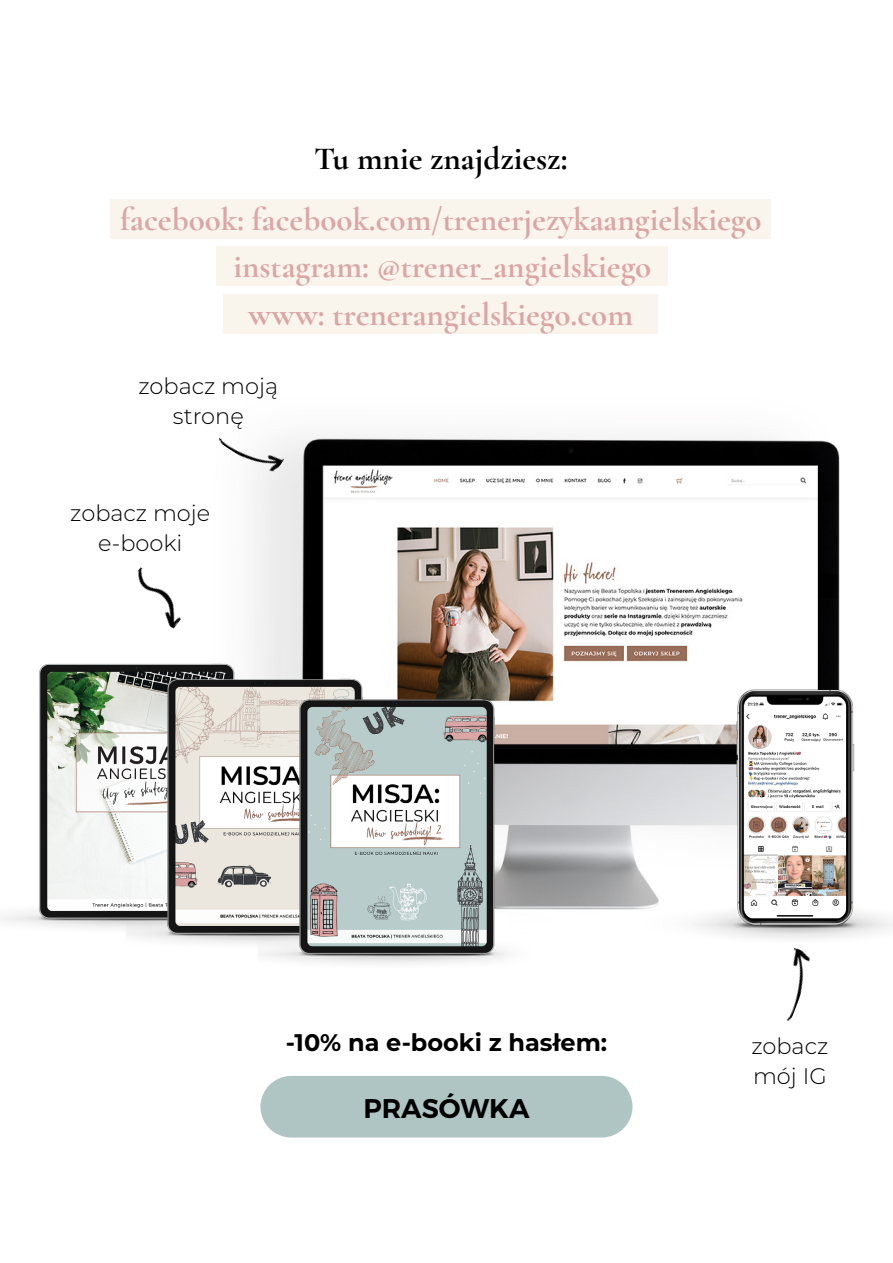
<style>
.page{position:relative;width:893px;height:1263px;background:#fff}
.page>*{position:absolute;margin:0;border:0;box-sizing:border-box;transform-origin:0 0}
.t1{font:700 33px "Cormorant Garamond";color:#dba6a6}
.t2{font:700 33px "Cormorant Garamond";color:#000}
.t3{font:600 27px "Montserrat";color:#000}
.t4{font:700 24px "Montserrat";color:#000}
.t5{font:300 22.5px/30px "Montserrat";color:#000;text-align:center}
</style>
<div class="page">
<img style="left:216px;top:246px;width:624px;height:845px">
<img style="left:217px;top:423px;width:67px;height:54px">
<div style="left:111px;top:199px;width:660px;height:39px;background:#f9f5ec"></div>
<div style="left:224px;top:295px;width:434px;height:39px;background:#f9f5ec"></div>
<div style="left:217px;top:247px;width:451px;height:39px;background:#f9f5ec"></div>
<div style="left:260px;top:1076px;width:372px;height:61px;background:#afc5c4;border-radius:31px"></div>
<img style="left:0;top:653px;width:272px;height:282px">
<img style="left:127px;top:668px;width:272px;height:292px">
<img style="left:259px;top:687px;width:272px;height:293px">
<img style="left:137px;top:567px;width:44px;height:62px">
<img style="left:591px;top:625px;width:302px;height:398px">
<img style="left:769px;top:947px;width:47px;height:74px">
<p class="t2" style="left:314px;top:138px;width:255px">Tu mnie znajdziesz:</p>
<p class="t1" style="left:120px;top:199px;width:643px">facebook: facebook.com/trenerjezykaangielskiego</p>
<p class="t1" style="left:233px;top:246px;width:419px">instagram: @trener_angielskiego</p>
<p class="t1" style="left:249px;top:294px;width:386px">www: trenerangielskiego.com</p>
<p class="t5" style="left:138px;top:370px;width:141px">zobacz moją stronę</p>
<p class="t5" style="left:70px;top:498px;width:142px">zobacz moje e-booki</p>
<p class="t4" style="left:286px;top:1025px;width:323px">-10% na e-booki z hasłem:</p>
<p class="t3" style="left:363px;top:1092px;width:168px">PRASÓWKA</p>
<p class="t5" style="left:751px;top:1030px;width:78px;text-align:left">zobacz mój IG</p>
</div>
